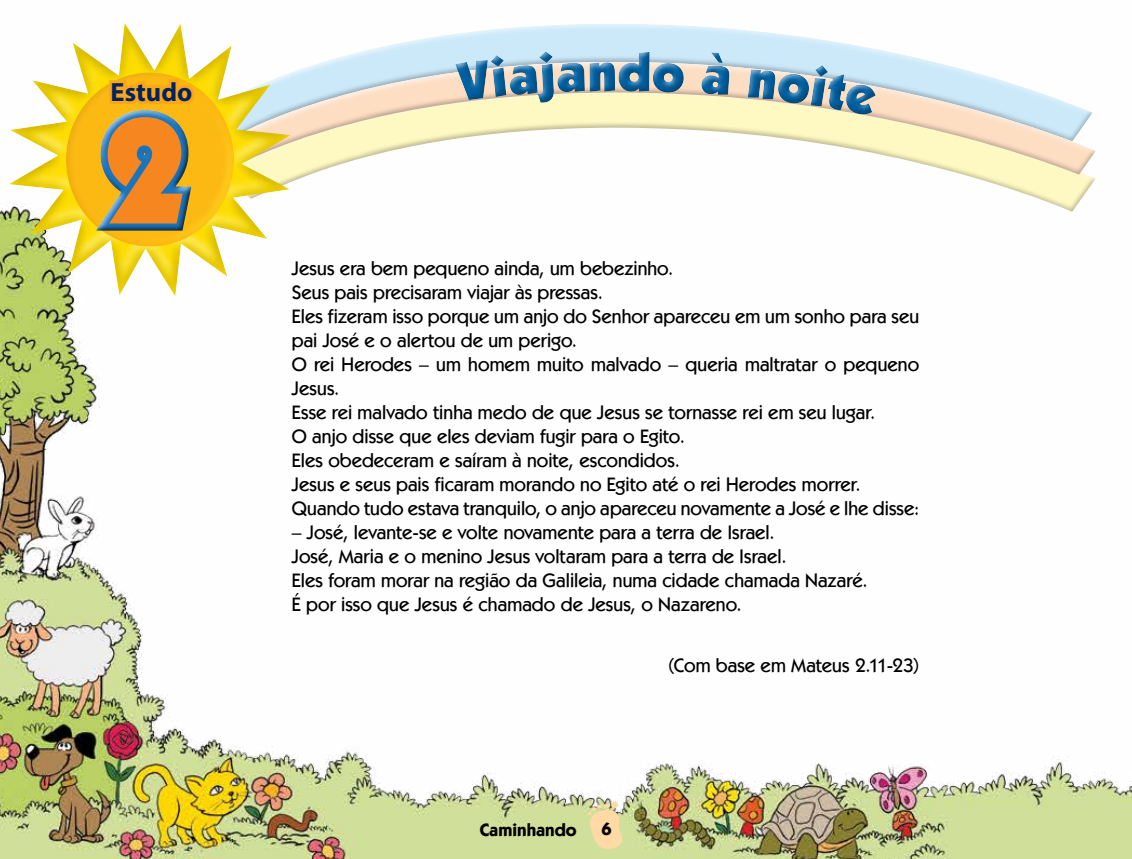
<style>
.page{position:relative;width:1132px;height:859px;background:#fff}
.page>*{position:absolute;margin:0;border:0;box-sizing:border-box;transform-origin:0 0}
.t1{font:900 150px "Kabel IT Cby BT";color:#f6861f}
.t2{font:900 54px "Kabel IT Cby BT";color:#0060a0}
.t3{font:700 26.4px "Myriad Pro";color:#002260}
.t4{font:500 19.5px/24px "Kabel IT Cby BT";color:#000}
.t5{font:700 18px "Kabel IT Cby BT";color:#000}
</style>
<div class="page">
<img style="left:0;top:298px;width:1131px;height:561px">
<svg style="left:587px;top:801px;width:35px;height:49px;background:#ebd8a2"></svg>
<div style="left:217px;top:119px;width:885px;height:101px;background:#000;opacity:.26"></div>
<div style="left:190px;top:15px;width:906px;height:133px;background:#fff;opacity:.75"></div>
<div style="left:215px;top:53px;width:885px;height:103px;background:#fff;opacity:.75"></div>
<div style="left:217px;top:84px;width:885px;height:92px;background:#000;opacity:.26"></div>
<div style="left:0;top:42px;width:304px;height:256px;background:#fff;opacity:.75"></div>
<div style="left:1px;top:14px;width:297px;height:284px;background:#000;opacity:.73"></div>
<div style="left:113px;top:77px;width:134px;height:170px;background:#fcaf1a;opacity:.35"></div>
<div style="left:56px;top:64px;width:177px;height:183px;background:#000;opacity:.75"></div>
<svg style="left:82px;top:14px;width:118px;height:226px"></svg>
<div style="left:89px;top:102px;width:108px;height:132px;background:#fff;opacity:.75"></div>
<div style="left:91px;top:121px;width:108px;height:118px;background:#000;opacity:.75"></div>
<svg style="left:447px;top:37px;width:436px;height:94px;background:#e6e5d1"></svg>
<h3 class="t3" style="left:111px;top:75px;width:83px">Estudo</h3>
<h1 class="t1" style="left:103px;top:79px;width:86px">2</h1>
<h2 class="t2" style="left:587px;top:39px;width:32px">n</h2>
<p class="t4" style="left:292px;top:256px;width:628px">Jesus era bem pequeno ainda, um bebezinho.<br>Seus pais precisaram viajar às pressas.<br>Eles fizeram isso porque um anjo do Senhor apareceu em um sonho para seu pai José e o alertou de um perigo.<br>O rei Herodes – um homem muito malvado – queria maltratar o pequeno Jesus.<br>Esse rei malvado tinha medo de que Jesus se tornasse rei em seu lugar.<br>O anjo disse que eles deviam fugir para o Egito.<br>Eles obedeceram e saíram à noite, escondidos.<br>Jesus e seus pais ficaram morando no Egito até o rei Herodes morrer.<br>Quando tudo estava tranquilo, o anjo apareceu novamente a José e lhe disse:</p>
<p class="t4" style="left:292px;top:520px;width:577px">– José, levante-se e volte novamente para a terra de Israel.<br>José, Maria e o menino Jesus voltaram para a terra de Israel.<br>Eles foram morar na região da Galileia, numa cidade chamada Nazaré.<br>É por isso que Jesus é chamado de Jesus, o Nazareno.</p>
<p class="t4" style="left:668px;top:653px;width:252px">(Com base em Mateus 2.11-23)</p>
<p class="t5" style="left:479px;top:818px;width:98px">Caminhando</p>
<p class="t5" style="left:601px;top:818px;width:12px">6</p>
</div>
